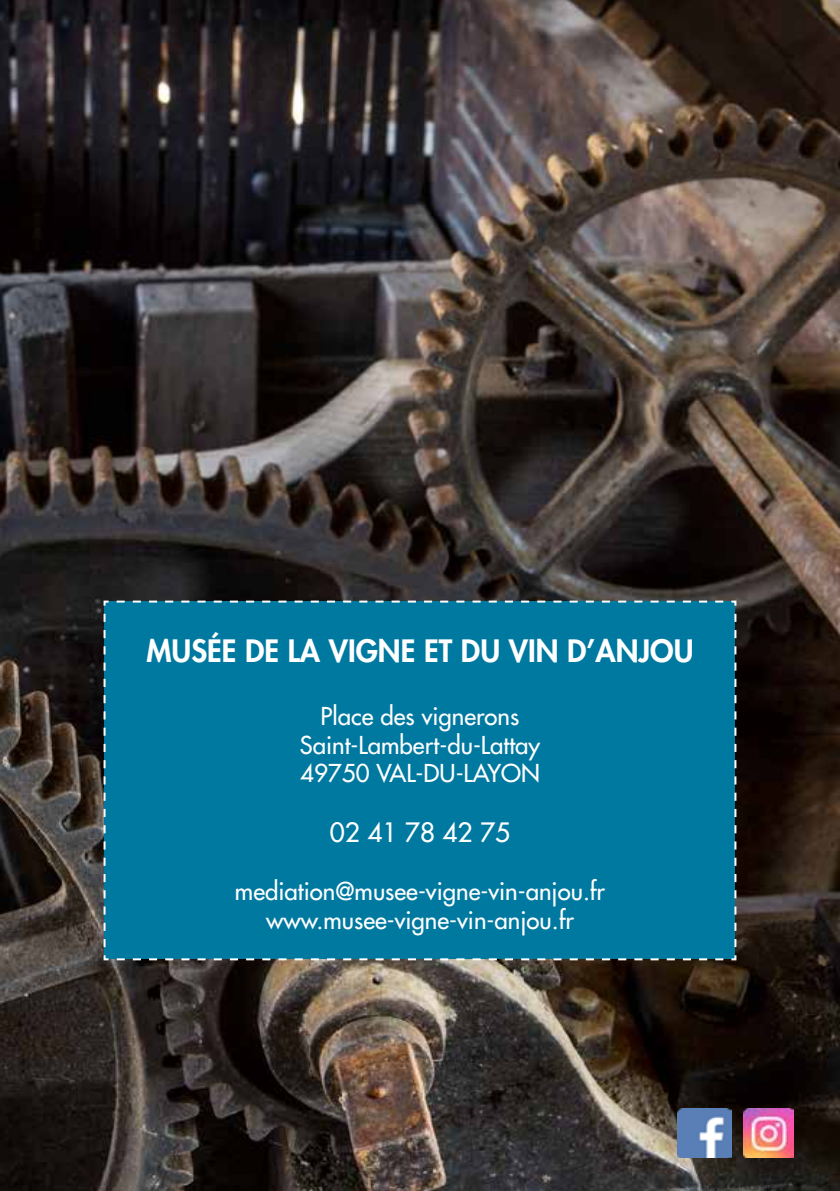
<style>
.page{position:relative;width:840px;height:1191px;background:#fff}
.page>*{position:absolute;margin:0;border:0;box-sizing:border-box;transform-origin:0 0}
.t1{font:800 30px "Futura Std";color:#fff}
.t2{font:500 26px "Futura Std";color:#fff}
.t3{font:500 24px/28.8px "Futura Std";color:#fff;text-align:center}
</style>
<div class="page">
<img style="left:0;top:0;width:839px;height:1191px">
<div style="left:102px;top:599px;width:635px;height:362px;background:#0079a1"></div>
<img style="left:677px;top:1108px;width:53px;height:49px">
<img style="left:743px;top:1108px;width:49px;height:49px">
<p class="t1" style="left:146px;top:632px;width:548px">MUSÉE DE LA VIGNE ET DU VIN D’ANJOU</p>
<p class="t3" style="left:300px;top:701px;width:241px">Place des vignerons<br>Saint-Lambert-du-Lattay<br>49750 VAL-DU-LAYON</p>
<p class="t2" style="left:329px;top:816px;width:182px">02 41 78 42 75</p>
<p class="t3" style="left:235px;top:877px;width:371px">mediation@musee-vigne-vin-anjou.fr www.musee-vigne-vin-anjou.fr</p>
</div>
